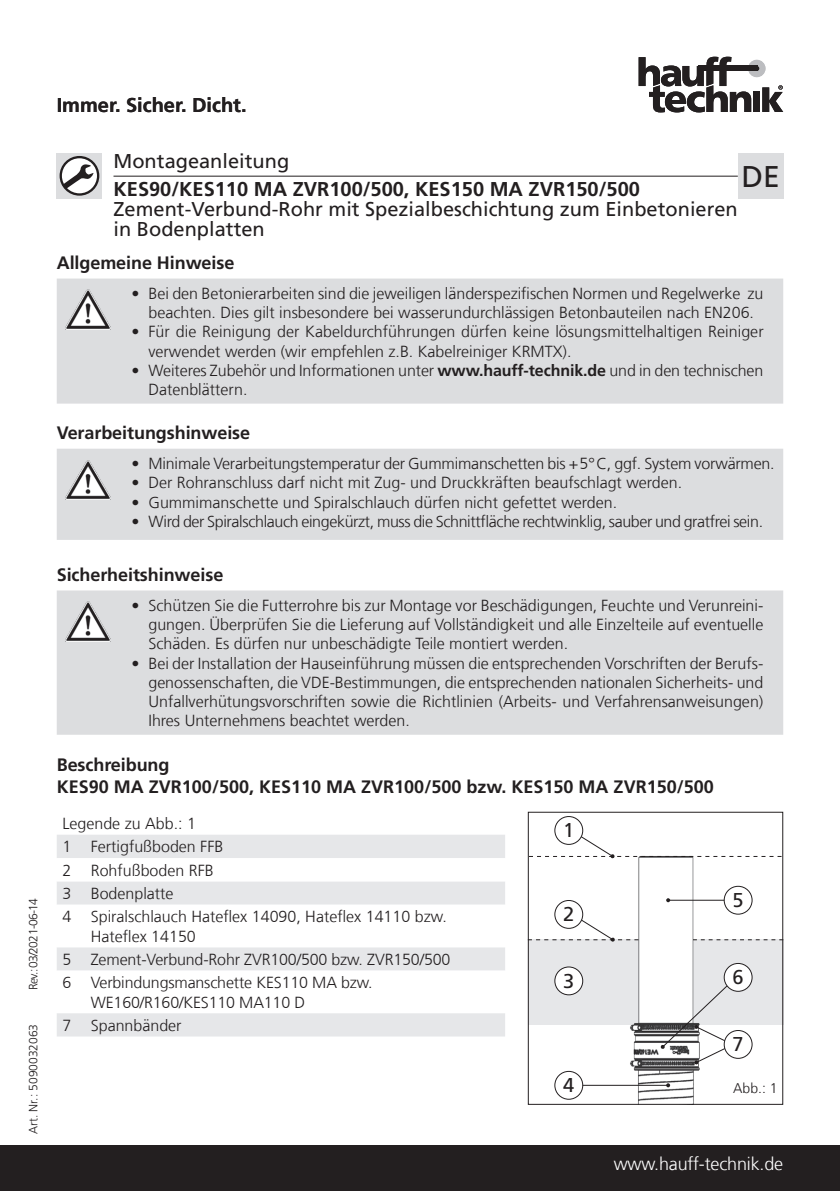
<style>
.page{position:relative;width:840px;height:1191px;background:#fff}
.page>*{position:absolute;margin:0;border:0;box-sizing:border-box;transform-origin:0 0}
.t1{font:30px "Frutigerfor Hauff";color:#231f20}
.Absatzformat_1{font:20px/20px "Frutigerfor Hauff";color:#231f20}
.t2{font:700 20px "Frutigerfor Hauff";color:#231f20}
.Überschriften{font:700 18px/21.6px "Frutigerfor Hauff";letter-spacing:-.005em;color:#231f20}
.t3{font:300 18px "Frutigerfor Hauff";letter-spacing:-.01em;color:#fff}
.Absatzformat_1-2{font:300 16px/19.2px "Frutigerfor Hauff";color:#231f20}
.Absatzformat_1-3{font:300 16px "Frutigerfor Hauff";letter-spacing:-.02em;color:#231f20}
.t4{font:300 14px "Frutigerfor Hauff";color:#231f20}
.t5{font:300 12px "Frutigerfor Hauff";color:#231f20}
.t6{font:300 12px "Frutigerfor Hauff";letter-spacing:-.05em;color:#231f20}
.s1{font-weight:700}
</style>
<div class="page">
<div style="left:0;top:1145px;width:839px;height:46px;background:#231f20"></div>
<svg style="left:638px;top:57px;width:144px;height:55px"></svg>
<div style="left:697px;top:66px;width:59px;height:5px;background:#231f20"></div>
<hr style="left:113px;top:176px;width:624px;height:1px;background:#231f20">
<svg style="left:57px;top:153px;width:45px;height:45px"></svg>
<svg style="left:61px;top:157px;width:37px;height:37px"></svg>
<div style="left:60px;top:156px;width:39px;height:40px;border:2px solid #231f20;border-radius:50%"></div>
<svg style="left:63px;top:164px;width:31px;height:25px"></svg>
<div style="left:737px;top:153px;width:45px;height:45px;background:#dcdddf"></div>
<div style="left:57px;top:278px;width:725px;height:125px;background:#dcdddf"></div>
<img style="left:65px;top:290px;width:45px;height:40px">
<div style="left:57px;top:449px;width:725px;height:91px;background:#dcdddf"></div>
<img style="left:65px;top:460px;width:45px;height:40px">
<div style="left:57px;top:590px;width:725px;height:144px;background:#dcdddf"></div>
<img style="left:65px;top:602px;width:45px;height:39px">
<div style="left:57px;top:835px;width:448px;height:201px;background:#e6e7e9"></div>
<svg style="left:57px;top:858px;width:448px;height:155px"></svg>
<img style="left:529px;top:826px;width:251px;height:276px">
<div style="left:527px;top:811px;width:255px;height:293px;border:1px solid #231f20"></div>
<hr style="left:565px;top:1084px;width:102px;height:1px;background:#231f20">
<svg style="left:665px;top:1083px;width:4px;height:4px"></svg>
<hr style="left:667px;top:899px;width:65px;height:1px;background:#231f20">
<svg style="left:665px;top:898px;width:4px;height:4px"></svg>
<svg style="left:528px;top:829px;width:253px;height:29px"></svg>
<div style="left:554px;top:816px;width:28px;height:28px;background:#fff;border-radius:50%"></div>
<div style="left:554px;top:816px;width:28px;height:28px;border:1px solid #231f20;border-radius:50%"></div>
<div style="left:554px;top:967px;width:28px;height:27px;background:#fff;border-radius:50%"></div>
<div style="left:554px;top:966px;width:28px;height:29px;border:1px solid #231f20;border-radius:50%"></div>
<div style="left:554px;top:1071px;width:28px;height:28px;background:#fff;border-radius:50%"></div>
<div style="left:554px;top:1071px;width:28px;height:28px;border:1px solid #231f20;border-radius:50%"></div>
<div style="left:723px;top:886px;width:28px;height:28px;background:#fff;border-radius:50%"></div>
<div style="left:723px;top:886px;width:29px;height:28px;border:1px solid #231f20;border-radius:50%"></div>
<div style="left:723px;top:963px;width:28px;height:28px;background:#fff;border-radius:50%"></div>
<div style="left:723px;top:963px;width:29px;height:28px;border:1px solid #231f20;border-radius:50%"></div>
<svg style="left:660px;top:968px;width:84px;height:96px"></svg>
<div style="left:723px;top:1030px;width:28px;height:28px;background:#fff;border-radius:50%"></div>
<div style="left:723px;top:1030px;width:29px;height:28px;border:1px solid #231f20;border-radius:50%"></div>
<svg style="left:692px;top:939px;width:90px;height:1px"></svg>
<svg style="left:527px;top:913px;width:111px;height:29px"></svg>
<div style="left:554px;top:900px;width:28px;height:28px;background:#fff;border-radius:50%"></div>
<div style="left:554px;top:900px;width:28px;height:28px;border:1px solid #231f20;border-radius:50%"></div>
<p class="t6" style="left:26px;top:990px;width:94px;rotate:-90deg">Rev.: 03/2021-06-14</p>
<p class="t5" style="left:26px;top:1134px;width:112px;rotate:-90deg">Art. Nr.: 5090032063</p>
<p class="t2" style="left:57px;top:93px;width:191px">Immer. Sicher. Dicht.</p>
<p class="Absatzformat_1" style="left:113px;top:151px;width:177px">Montageanleitung</p>
<p class="t2" style="left:113px;top:177px;width:527px">KES90/KES110 MA ZVR100/500, KES150 MA ZVR150/500</p>
<p class="Absatzformat_1" style="left:113px;top:199px;width:625px">Zement-Verbund-Rohr mit Spezialbeschichtung zum Einbetonieren in Bodenplatten</p>
<p class="t1" style="left:741px;top:158px;width:40px">DE</p>
<p class="Überschriften" style="left:57px;top:251px;width:179px">Allgemeine Hinweise</p>
<p class="Absatzformat_1-2" style="left:131px;top:284px;width:633px;text-align:center">• Bei den Betonierarbeiten sind die jeweiligen länderspezifischen Normen und Regelwerke zu beachten. Dies gilt insbesondere bei wasserundurchlässigen Betonbauteilen nach EN206.</p>
<p class="Absatzformat_1-2" style="left:148px;top:322px;width:616px;text-indent:-17px">• Für die Reinigung der Kabeldurchführungen dürfen keine lösungsmittelhaltigen Reiniger verwendet werden (wir empfehlen z.B. Kabelreiniger KRMTX).</p>
<p class="Absatzformat_1-2" style="left:148px;top:360px;width:616px;text-indent:-17px">• Weiteres Zubehör und Informationen unter <span class="s1">www.hauff-technik.de</span> und in den technischen<br>Datenblättern.</p>
<p class="Überschriften" style="left:57px;top:421px;width:195px">Verarbeitungshinweise</p>
<p class="Absatzformat_1-2" style="left:131px;top:454px;width:644px">• Minimale Verarbeitungstemperatur der Gummimanschetten bis +5°C, ggf. System vorwärmen.</p>
<p class="Absatzformat_1-2" style="left:131px;top:473px;width:552px">• Der Rohranschluss darf nicht mit Zug- und Druckkräften beaufschlagt werden.</p>
<p class="Absatzformat_1-2" style="left:131px;top:492px;width:487px">• Gummimanschette und Spiralschlauch dürfen nicht gefettet werden.</p>
<p class="Absatzformat_1-3" style="left:131px;top:511px;width:633px">• Wird der Spiralschlauch eingekürzt, muss die Schnittfläche rechtwinklig, sauber und gratfrei sein.</p>
<p class="Überschriften" style="left:57px;top:563px;width:168px">Sicherheitshinweise</p>
<p class="Absatzformat_1-2" style="left:148px;top:595px;width:616px;text-align:justify;text-indent:-17px">• Schützen Sie die Futterrohre bis zur Montage vor Beschädigungen, Feuchte und Verunreini&shy;gungen. Überprüfen Sie die Lieferung auf Vollständigkeit und alle Einzelteile auf eventuelle Schäden. Es dürfen nur unbeschädigte Teile montiert werden.</p>
<p class="Absatzformat_1-2" style="left:148px;top:653px;width:616px;text-align:justify;text-indent:-17px">• Bei der Installation der Hauseinführung müssen die entsprechenden Vorschriften der Berufs&shy;genossenschaften, die VDE-Bestimmungen, die entsprechenden nationalen Sicherheits- und Unfallverhütungsvorschriften sowie die Richtlinien (Arbeits- und Verfahrensanweisungen)<br>Ihres Unternehmens beachtet werden.</p>
<p class="Überschriften" style="left:57px;top:753px;width:658px">Beschreibung<br>KES90 MA ZVR100/500, KES110 MA ZVR100/500 bzw. KES150 MA ZVR150/500</p>
<p class="Absatzformat_1-2" style="left:62px;top:813px;width:135px">Legende zu Abb.: 1</p>
<p class="Absatzformat_1-2" style="left:62px;top:837px;width:10px">1</p>
<p class="Absatzformat_1-2" style="left:91px;top:837px;width:134px">Fertigfußboden FFB</p>
<p class="Absatzformat_1-2" style="left:62px;top:860px;width:10px">2</p>
<p class="Absatzformat_1-2" style="left:91px;top:860px;width:124px">Rohfußboden RFB</p>
<p class="Absatzformat_1-2" style="left:62px;top:883px;width:10px">3</p>
<p class="Absatzformat_1-2" style="left:91px;top:883px;width:84px">Bodenplatte</p>
<p class="Absatzformat_1-2" style="left:62px;top:907px;width:10px">4</p>
<p class="Absatzformat_1-2" style="left:91px;top:907px;width:357px">Spiralschlauch Hateflex 14090, Hateflex 14110 bzw.<br>Hateflex 14150</p>
<p class="Absatzformat_1-2" style="left:62px;top:949px;width:10px">5</p>
<p class="Absatzformat_1-2" style="left:91px;top:949px;width:361px">Zement-Verbund-Rohr ZVR100/500 bzw. ZVR150/500</p>
<p class="Absatzformat_1-2" style="left:62px;top:973px;width:10px">6</p>
<p class="Absatzformat_1-2" style="left:91px;top:973px;width:283px">Verbindungsmanschette KES110 MA bzw.<br>WE160/R160/KES110 MA110 D</p>
<p class="Absatzformat_1-2" style="left:62px;top:1015px;width:10px">7</p>
<p class="Absatzformat_1-2" style="left:91px;top:1015px;width:92px">Spannbänder</p>
<p class="Absatzformat_1" style="left:563px;top:820px;width:13px">1</p>
<p class="Absatzformat_1" style="left:732px;top:889px;width:13px">5</p>
<p class="Absatzformat_1" style="left:563px;top:904px;width:13px">2</p>
<p class="Absatzformat_1" style="left:732px;top:967px;width:13px">6</p>
<p class="Absatzformat_1" style="left:563px;top:970px;width:13px">3</p>
<p class="Absatzformat_1" style="left:563px;top:1074px;width:13px">4</p>
<p class="Absatzformat_1" style="left:732px;top:1034px;width:13px">7</p>
<p class="t4" style="left:732px;top:1079px;width:46px">Abb.: 1</p>
<p class="t3" style="left:613px;top:1153px;width:171px">www.hauff-technik.de</p>
</div>
